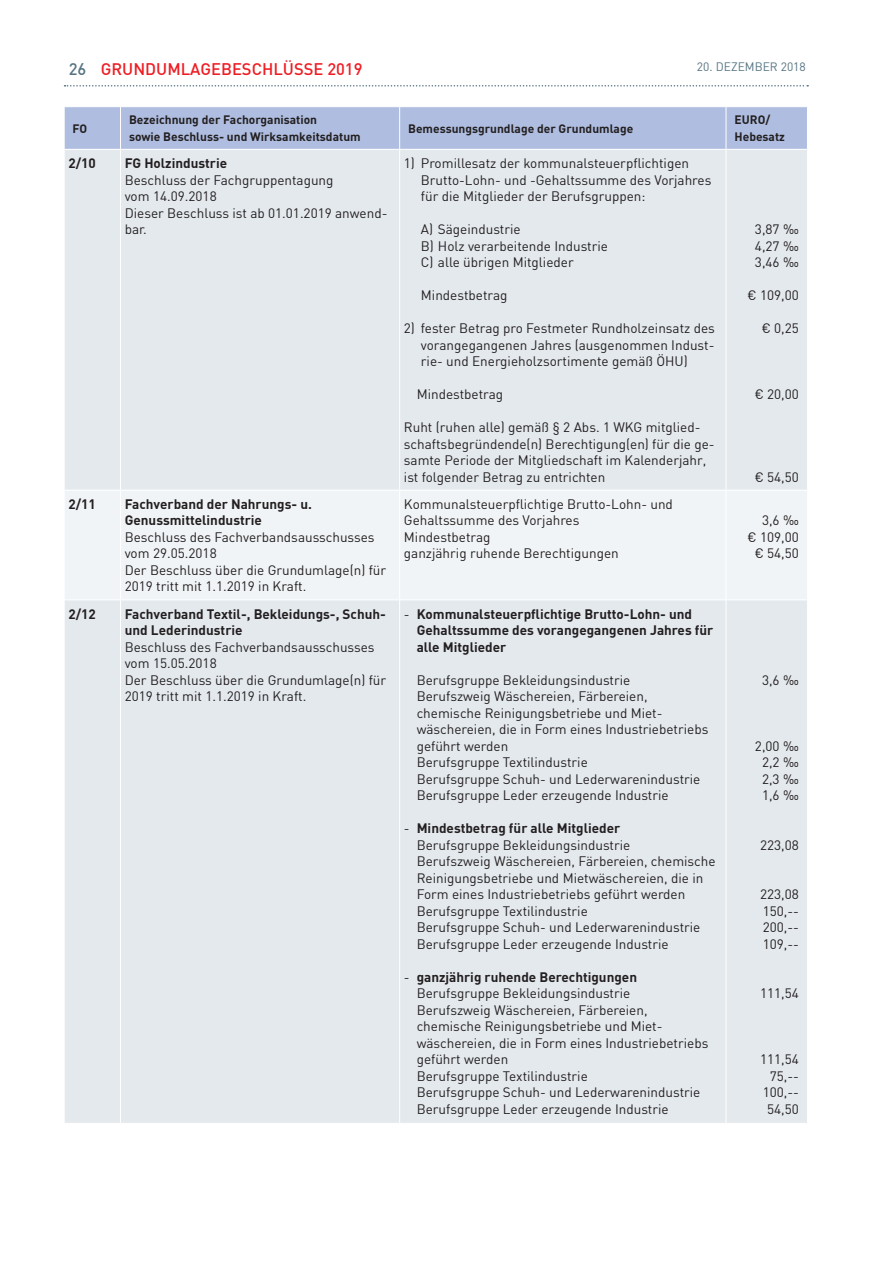
<style>
.page{position:relative;width:893px;height:1263px;background:#fff}
.page>*{position:absolute;margin:0;border:0;box-sizing:border-box;transform-origin:0 0}
.t1{font:500 16.5px "DIN";color:#ee1d23}
.TB_-_Inhalt{font:13.5px/16.5px "DIN";color:#231f20}
.TB_-_Absatz{font:13.5px/16.5px "DIN";color:#231f20}
.TB_-_Inhalt-2{font:700 13.5px/16.5px "DIN";color:#231f20}
.TB_-_Inhalt_rechtsbü{font:13.5px "DIN";color:#231f20}
.Tabelle_-_Kopfzeile{font:700 12px/16.5px "DIN";color:#231f20}
.t2{font:12px "DIN";color:#557482}
.s1{color:#557482}
.s2{font-weight:400}
.s3{font-weight:700}
</style>
<div class="page">
<svg style="left:65px;top:85px;width:743px;height:2px"></svg>
<div style="left:65px;top:107px;width:742px;height:42px;background:#aebde0"></div>
<div style="left:65px;top:150px;width:742px;height:973px;background:#e4e9ed"></div>
<div style="left:65px;top:491px;width:742px;height:108px;background:#f1f4f6"></div>
<hr style="left:120px;top:107px;width:1px;height:42px;background:#fff">
<hr style="left:399px;top:107px;width:1px;height:42px;background:#fff">
<hr style="left:726px;top:107px;width:1px;height:42px;background:#fff">
<hr style="left:120px;top:150px;width:1px;height:340px;background:#fff">
<hr style="left:399px;top:150px;width:1px;height:340px;background:#fff">
<hr style="left:726px;top:150px;width:1px;height:340px;background:#fff">
<hr style="left:64px;top:490px;width:56px;height:1px;background:#fff">
<hr style="left:120px;top:490px;width:280px;height:1px;background:#fff">
<hr style="left:120px;top:490px;width:1px;height:109px;background:#fff">
<hr style="left:400px;top:490px;width:326px;height:1px;background:#fff">
<hr style="left:399px;top:490px;width:1px;height:109px;background:#fff">
<hr style="left:726px;top:490px;width:82px;height:1px;background:#fff">
<hr style="left:726px;top:490px;width:1px;height:109px;background:#fff">
<hr style="left:64px;top:599px;width:56px;height:1px;background:#fff">
<hr style="left:120px;top:599px;width:280px;height:1px;background:#fff">
<hr style="left:120px;top:600px;width:1px;height:523px;background:#fff">
<hr style="left:400px;top:599px;width:326px;height:1px;background:#fff">
<hr style="left:399px;top:600px;width:1px;height:523px;background:#fff">
<hr style="left:726px;top:599px;width:82px;height:1px;background:#fff">
<hr style="left:726px;top:600px;width:1px;height:523px;background:#fff">
<p class="t1" style="left:69px;top:58px;width:295px"><span class="s1">26</span> GRUNDUMLAGEBESCHLÜSSE 2019</p>
<p class="t2" style="left:697px;top:59px;width:110px">20. DEZEMBER 2018</p>
<p class="Tabelle_-_Kopfzeile" style="left:73px;top:119px;width:16px">FO</p>
<p class="Tabelle_-_Kopfzeile" style="left:129px;top:111px;width:233px">Bezeichnung der Fachorganisation<br>sowie Beschluss- und Wirksamkeitsdatum</p>
<p class="Tabelle_-_Kopfzeile" style="left:408px;top:119px;width:227px">Bemessungsgrundlage der Grundumlage</p>
<p class="Tabelle_-_Kopfzeile" style="left:734px;top:111px;width:52px">EURO/<br>Hebesatz</p>
<p class="TB_-_Inhalt-2" style="left:68px;top:154px;width:29px">2/10</p>
<p class="TB_-_Inhalt-2" style="left:125px;top:154px;width:104px">FG Holzindustrie</p>
<p class="TB_-_Inhalt" style="left:125px;top:171px;width:210px">Beschluss der Fachgruppentagung</p>
<p class="TB_-_Inhalt" style="left:125px;top:188px;width:93px">vom 14.09.2018</p>
<p class="TB_-_Inhalt" style="left:125px;top:204px;width:264px">Dieser Beschluss ist ab 01.01.2019 anwend&shy;bar.</p>
<p class="TB_-_Inhalt" style="left:421px;top:155px;width:292px;text-indent:-17px">1) Promillesatz der kommunalsteuerpflichtigen<br>Brutto-Lohn- und -Gehaltssumme des Vorjahres für die Mitglieder der Berufsgruppen:</p>
<p class="TB_-_Inhalt" style="left:421px;top:221px;width:101px">A) Sägeindustrie</p>
<p class="TB_-_Inhalt" style="left:421px;top:237px;width:189px">B) Holz verarbeitende Industrie</p>
<p class="TB_-_Inhalt" style="left:421px;top:254px;width:154px">C) alle übrigen Mitglieder</p>
<p class="TB_-_Inhalt" style="left:421px;top:287px;width:88px">Mindestbetrag</p>
<p class="TB_-_Inhalt" style="left:421px;top:320px;width:296px;text-align:justify;text-indent:-17px">2) fester Betrag pro Festmeter Rundholzeinsatz des vorangegangenen Jahres (ausgenommen Indust&shy;rie- und Energieholzsortimente gemäß ÖHU)</p>
<p class="TB_-_Absatz" style="left:417px;top:386px;width:88px">Mindestbetrag</p>
<p class="TB_-_Inhalt" style="left:404px;top:419px;width:312px">Ruht (ruhen alle) gemäß § 2 Abs. 1 WKG mitglied&shy;schaftsbegründende(n) Berechtigung(en) für die ge&shy;samte Periode der Mitgliedschaft im Kalenderjahr, ist folgender Betrag zu entrichten</p>
<p class="TB_-_Inhalt_rechtsbü" style="left:755px;top:221px;width:45px">3,87 ‰</p>
<p class="TB_-_Inhalt_rechtsbü" style="left:755px;top:237px;width:45px">4,27 ‰</p>
<p class="TB_-_Inhalt_rechtsbü" style="left:755px;top:254px;width:45px">3,46 ‰</p>
<p class="TB_-_Inhalt_rechtsbü" style="left:748px;top:287px;width:53px">€ 109,00</p>
<p class="TB_-_Inhalt_rechtsbü" style="left:762px;top:320px;width:39px">€ 0,25</p>
<p class="TB_-_Inhalt_rechtsbü" style="left:755px;top:386px;width:46px">€ 20,00</p>
<p class="TB_-_Inhalt_rechtsbü" style="left:755px;top:468px;width:46px">€ 54,50</p>
<p class="TB_-_Inhalt-2" style="left:68px;top:495px;width:29px">2/11</p>
<p class="TB_-_Inhalt-2" style="left:125px;top:495px;width:189px">Fachverband der Nahrungs- u.<br>Genussmittelindustrie</p>
<p class="TB_-_Inhalt" style="left:125px;top:528px;width:251px">Beschluss des Fachverbandsausschusses</p>
<p class="TB_-_Inhalt" style="left:125px;top:545px;width:93px">vom 29.05.2018</p>
<p class="TB_-_Inhalt" style="left:125px;top:561px;width:263px">Der Beschluss über die Grundumlage(n) für<br>2019 tritt mit 1.1.2019 in Kraft.</p>
<p class="TB_-_Inhalt-2" style="left:68px;top:605px;width:29px">2/12</p>
<p class="TB_-_Inhalt-2" style="left:125px;top:605px;width:263px">Fachverband Textil-, Bekleidungs-, Schuh&shy;und Lederindustrie</p>
<p class="TB_-_Inhalt" style="left:125px;top:638px;width:251px">Beschluss des Fachverbandsausschusses</p>
<p class="TB_-_Inhalt" style="left:125px;top:655px;width:93px">vom 15.05.2018</p>
<p class="TB_-_Inhalt" style="left:125px;top:671px;width:263px">Der Beschluss über die Grundumlage(n) für<br>2019 tritt mit 1.1.2019 in Kraft.</p>
<p class="TB_-_Inhalt" style="left:404px;top:495px;width:271px">Kommunalsteuerpflichtige Brutto-Lohn- und<br>Gehaltssumme des Vorjahres</p>
<p class="TB_-_Inhalt" style="left:404px;top:528px;width:88px">Mindestbetrag</p>
<p class="TB_-_Inhalt" style="left:404px;top:545px;width:216px">ganzjährig ruhende Berechtigungen</p>
<p class="TB_-_Inhalt-2" style="left:417px;top:605px;width:298px;text-indent:-13px"><span class="s2">-</span> Kommunalsteuerpflichtige Brutto-Lohn- und<br>Gehaltssumme des vorangegangenen Jahres für alle Mitglieder</p>
<p class="TB_-_Absatz" style="left:417px;top:671px;width:215px">Berufsgruppe Bekleidungsindustrie</p>
<p class="TB_-_Absatz" style="left:417px;top:688px;width:293px">Berufszweig Wäschereien, Färbereien, chemische Reinigungsbetriebe und Miet&shy;wäschereien, die in Form eines Industriebetriebs geführt werden</p>
<p class="TB_-_Absatz" style="left:417px;top:754px;width:173px">Berufsgruppe Textilindustrie</p>
<p class="TB_-_Absatz" style="left:417px;top:770px;width:285px">Berufsgruppe Schuh- und Lederwarenindustrie</p>
<p class="TB_-_Absatz" style="left:417px;top:787px;width:254px">Berufsgruppe Leder erzeugende Industrie</p>
<p class="TB_-_Inhalt-2" style="left:404px;top:819px;width:218px"><span class="s2">-</span> Mindestbetrag für alle Mitglieder</p>
<p class="TB_-_Absatz" style="left:417px;top:836px;width:215px">Berufsgruppe Bekleidungsindustrie</p>
<p class="TB_-_Absatz" style="left:417px;top:853px;width:300px">Berufszweig Wäschereien, Färbereien, chemische<br>Reinigungsbetriebe und Mietwäschereien, die in<br>Form eines Industriebetriebs geführt werden</p>
<p class="TB_-_Absatz" style="left:417px;top:902px;width:173px">Berufsgruppe Textilindustrie</p>
<p class="TB_-_Absatz" style="left:417px;top:919px;width:285px">Berufsgruppe Schuh- und Lederwarenindustrie</p>
<p class="TB_-_Absatz" style="left:417px;top:935px;width:254px">Berufsgruppe Leder erzeugende Industrie</p>
<p class="TB_-_Inhalt" style="left:404px;top:968px;width:235px;text-align:center">- <span class="s3">ganzjährig ruhende Berechtigungen<br></span>Berufsgruppe Bekleidungsindustrie</p>
<p class="TB_-_Absatz" style="left:417px;top:1001px;width:293px">Berufszweig Wäschereien, Färbereien, chemische Reinigungsbetriebe und Miet&shy;wäschereien, die in Form eines Industriebetriebs geführt werden</p>
<p class="TB_-_Absatz" style="left:417px;top:1067px;width:173px">Berufsgruppe Textilindustrie</p>
<p class="TB_-_Absatz" style="left:417px;top:1084px;width:285px">Berufsgruppe Schuh- und Lederwarenindustrie</p>
<p class="TB_-_Absatz" style="left:417px;top:1100px;width:254px">Berufsgruppe Leder erzeugende Industrie</p>
<p class="TB_-_Inhalt_rechtsbü" style="left:762px;top:512px;width:38px">3,6 ‰</p>
<p class="TB_-_Inhalt_rechtsbü" style="left:748px;top:529px;width:53px">€ 109,00</p>
<p class="TB_-_Inhalt_rechtsbü" style="left:755px;top:545px;width:46px">€ 54,50</p>
<p class="TB_-_Inhalt_rechtsbü" style="left:762px;top:671px;width:38px">3,6 ‰</p>
<p class="TB_-_Inhalt_rechtsbü" style="left:755px;top:737px;width:45px">2,00 ‰</p>
<p class="TB_-_Inhalt_rechtsbü" style="left:762px;top:754px;width:38px">2,2 ‰</p>
<p class="TB_-_Inhalt_rechtsbü" style="left:762px;top:770px;width:38px">2,3 ‰</p>
<p class="TB_-_Inhalt_rechtsbü" style="left:762px;top:787px;width:38px">1,6 ‰</p>
<p class="TB_-_Inhalt_rechtsbü" style="left:760px;top:836px;width:40px">223,08</p>
<p class="TB_-_Inhalt_rechtsbü" style="left:760px;top:886px;width:40px">223,08</p>
<p class="TB_-_Inhalt_rechtsbü" style="left:763px;top:902px;width:38px">150,--</p>
<p class="TB_-_Inhalt_rechtsbü" style="left:763px;top:919px;width:38px">200,--</p>
<p class="TB_-_Inhalt_rechtsbü" style="left:763px;top:935px;width:38px">109,--</p>
<p class="TB_-_Inhalt_rechtsbü" style="left:760px;top:985px;width:40px">111,54</p>
<p class="TB_-_Inhalt_rechtsbü" style="left:760px;top:1051px;width:40px">111,54</p>
<p class="TB_-_Inhalt_rechtsbü" style="left:770px;top:1067px;width:31px">75,--</p>
<p class="TB_-_Inhalt_rechtsbü" style="left:763px;top:1084px;width:38px">100,--</p>
<p class="TB_-_Inhalt_rechtsbü" style="left:767px;top:1100px;width:33px">54,50</p>
</div>
